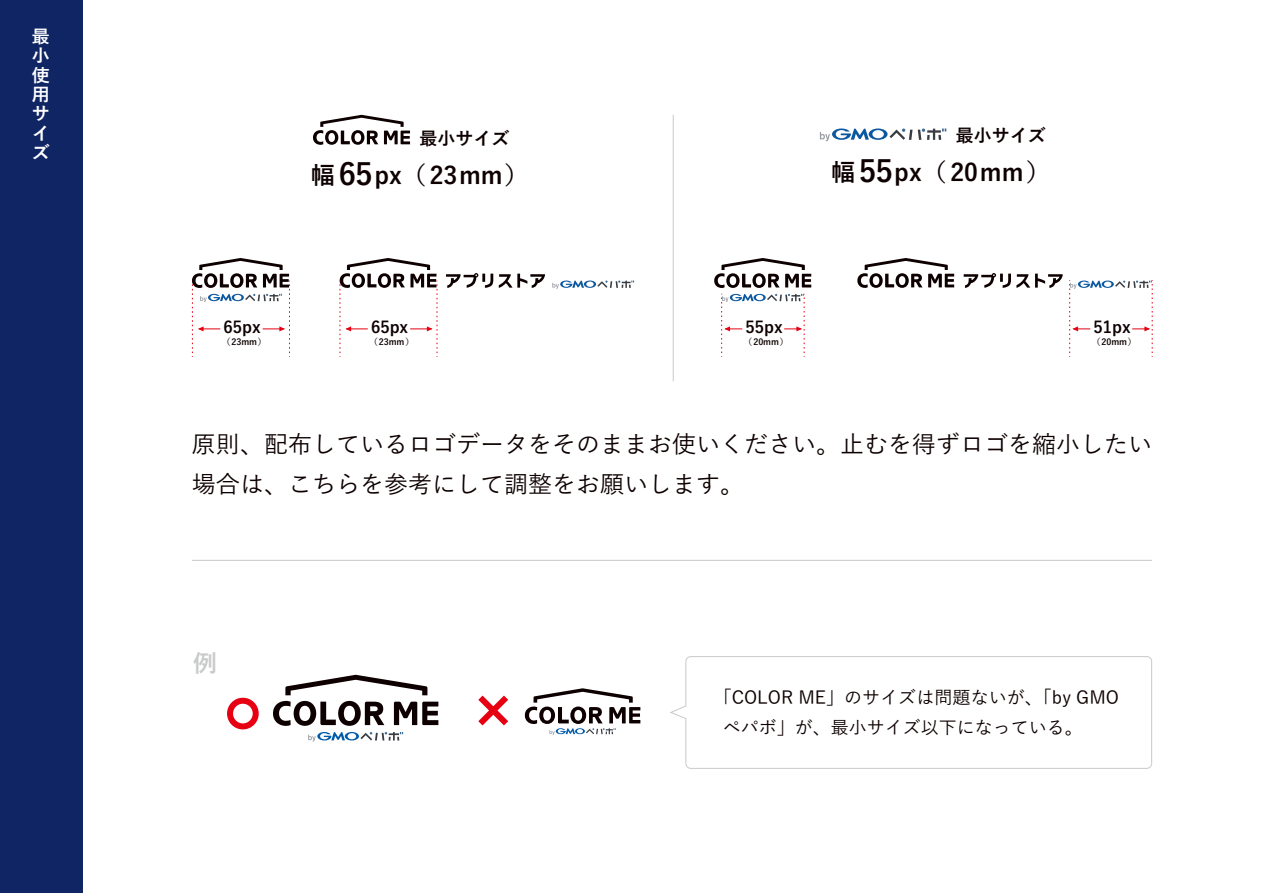
<style>
.page{position:relative;width:1263px;height:893px;background:#fff}
.page>*{position:absolute;margin:0;border:0;box-sizing:border-box;transform-origin:0 0}
.t1{font:500 24px/40.5px "Yu Go";color:#0e0000}
.t2{font:700 24px "Yu Go";color:#0e0000}
.t3{font:700 24px "Yu Go";color:#c9caca}
.t4{font:500 18px/30px "Yu Go";color:#0e0000}
.t5{font:700 18px "Yu Go";color:#0e0000}
.t6{font:700 18px/19.5px "Yu Go";color:#fff}
.t7{font:700 16.35px "Yu Go";color:#0e0000}
.t8{font:700 8.7px "Yu Go";color:#0e0000}
.s1{font-size:30px}
</style>
<div class="page">
<div style="left:0;top:0;width:83px;height:893px;background:#102563"></div>
<hr style="left:673px;top:115px;width:1px;height:266px;background:#c9caca">
<hr style="left:192px;top:560px;width:960px;height:1px;background:#c9caca">
<svg style="left:313px;top:115px;width:97px;height:30px"></svg>
<svg style="left:192px;top:258px;width:98px;height:99px"></svg>
<svg style="left:918px;top:128px;width:28px;height:12px"></svg>
<svg style="left:820px;top:128px;width:92px;height:13px"></svg>
<svg style="left:670px;top:656px;width:482px;height:113px"></svg>
<svg style="left:964px;top:273px;width:99px;height:15px"></svg>
<svg style="left:857px;top:258px;width:97px;height:30px"></svg>
<svg style="left:1069px;top:280px;width:84px;height:77px"></svg>
<svg style="left:446px;top:273px;width:47px;height:15px"></svg>
<svg style="left:499px;top:274px;width:46px;height:14px"></svg>
<svg style="left:552px;top:281px;width:82px;height:8px"></svg>
<svg style="left:340px;top:258px;width:98px;height:99px"></svg>
<svg style="left:714px;top:258px;width:97px;height:30px"></svg>
<svg style="left:721px;top:294px;width:84px;height:63px"></svg>
<div style="left:227px;top:698px;width:32px;height:31px;border:6px solid #e60012;border-radius:50%"></div>
<svg style="left:308px;top:732px;width:95px;height:9px"></svg>
<svg style="left:394px;top:702px;width:44px;height:23px"></svg>
<svg style="left:273px;top:701px;width:111px;height:25px"></svg>
<svg style="left:285px;top:675px;width:142px;height:20px"></svg>
<svg style="left:478px;top:695px;width:31px;height:31px"></svg>
<svg style="left:525px;top:688px;width:115px;height:47px"></svg>
<p class="t6" style="left:32px;top:27px;width:19px">最小使用サイズ</p>
<p class="t5" style="left:420px;top:128px;width:91px">最小サイズ</p>
<p class="t2" style="left:311px;top:162px;width:219px">幅<span class="s1">65</span>px（23mm）</p>
<p class="t7" style="left:223px;top:317px;width:39px">65px</p>
<p class="t8" style="left:222px;top:337px;width:46px">（23mm）</p>
<p class="t7" style="left:371px;top:317px;width:39px">65px</p>
<p class="t8" style="left:369px;top:337px;width:46px">（23mm）</p>
<p class="t5" style="left:956px;top:125px;width:91px">最小サイズ</p>
<p class="t2" style="left:831px;top:159px;width:221px">幅<span class="s1">55</span>px（ 20mm）</p>
<p class="t7" style="left:745px;top:317px;width:39px">55px</p>
<p class="t8" style="left:744px;top:337px;width:46px">（20mm）</p>
<p class="t7" style="left:1093px;top:317px;width:39px">51px</p>
<p class="t8" style="left:1092px;top:337px;width:46px">（20mm）</p>
<p class="t1" style="left:192px;top:420px;width:961px">原則、配布しているロゴデータをそのままお使いください。止むを得ずロゴを縮小したい場合は、こちらを参考にして調整をお願いします。</p>
<p class="t3" style="left:193px;top:650px;width:25px">例</p>
<p class="t4" style="left:723px;top:680px;width:398px;text-indent:-9px">「COLOR ME」のサイズは問題ないが、「by GMOペパボ」が、最小サイズ以下になっている。</p>
</div>
